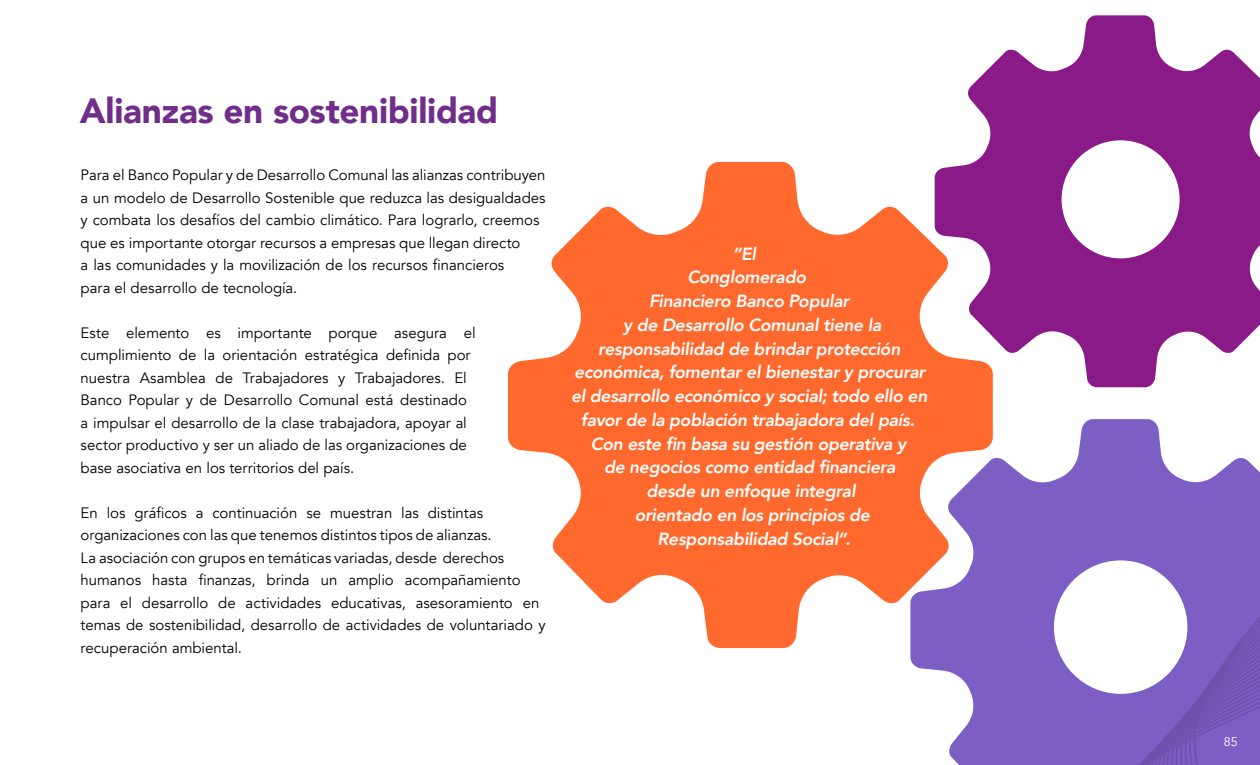
<style>
.page{position:relative;width:1260px;height:765px;background:#fff}
.page>*{position:absolute;margin:0;border:0;box-sizing:border-box;transform-origin:0 0}
.t1{font:900 35px "Avenir";letter-spacing:-.01em;color:#702e8a}
.t2{font:italic 800 17.5px/23.8px "Avenir";letter-spacing:-.015em;color:#fff;text-align:center}
.t3{font:15px/22.5px "Avenir";letter-spacing:-.005em;color:#000}
.t4{font:12.5px "Avenir";color:#fff}
</style>
<div class="page">
<svg style="left:508px;top:162px;width:485px;height:486px;fill:#ff692d"></svg>
<svg style="left:935px;top:15px;width:325px;height:372px;fill:#8a1a87"></svg>
<svg style="left:910px;top:419px;width:350px;height:346px;fill:#7d5ec4"></svg>
<svg style="left:1071px;top:598px;width:189px;height:167px"></svg>
<h2 class="t1" style="left:80px;top:81px;width:420px">Alianzas en sostenibilidad</h2>
<p class="t3" style="left:81px;top:164px;width:466px">Para el Banco Popular y de Desarrollo Comunal las alianzas contribuyen a un modelo de Desarrollo Sostenible que reduzca las desigualdades y combata los desafíos del cambio climático. Para lograrlo, creemos que es importante otorgar recursos a empresas que llegan directo<br>a las comunidades y la movilización de los recursos financieros<br>para el desarrollo de tecnología.</p>
<p class="t3" style="left:81px;top:321px;width:397px">Este elemento es importante porque asegura el cumplimiento de la orientación estratégica definida por nuestra Asamblea de Trabajadores y Trabajadores. El Banco Popular y de Desarrollo Comunal está destinado a impulsar el desarrollo de la clase trabajadora, apoyar al sector productivo y ser un aliado de las organizaciones de base asociativa en los territorios del país.</p>
<p class="t3" style="left:81px;top:501px;width:466px">En los gráficos a continuación se muestran las distintas organizaciones con las que tenemos distintos tipos de alianzas.<br>La asociación con grupos en temáticas variadas, desde derechos humanos hasta finanzas, brinda un amplio acompañamiento para el desarrollo de actividades educativas, asesoramiento en temas de sostenibilidad, desarrollo de actividades de voluntariado y recuperación ambiental.</p>
<p class="t2" style="left:571px;top:242px;width:358px">“El<br>Conglomerado<br>Financiero Banco Popular<br>y de Desarrollo Comunal tiene la responsabilidad de brindar protección económica, fomentar el bienestar y procurar el desarrollo económico y social; todo ello en favor de la población trabajadora del país.<br>Con este fin basa su gestión operativa y<br>de negocios como entidad financiera<br>desde un enfoque integral<br>orientado en los principios de<br>Responsabilidad Social”.</p>
<p class="t4" style="left:1224px;top:734px;width:15px">85</p>
</div>
